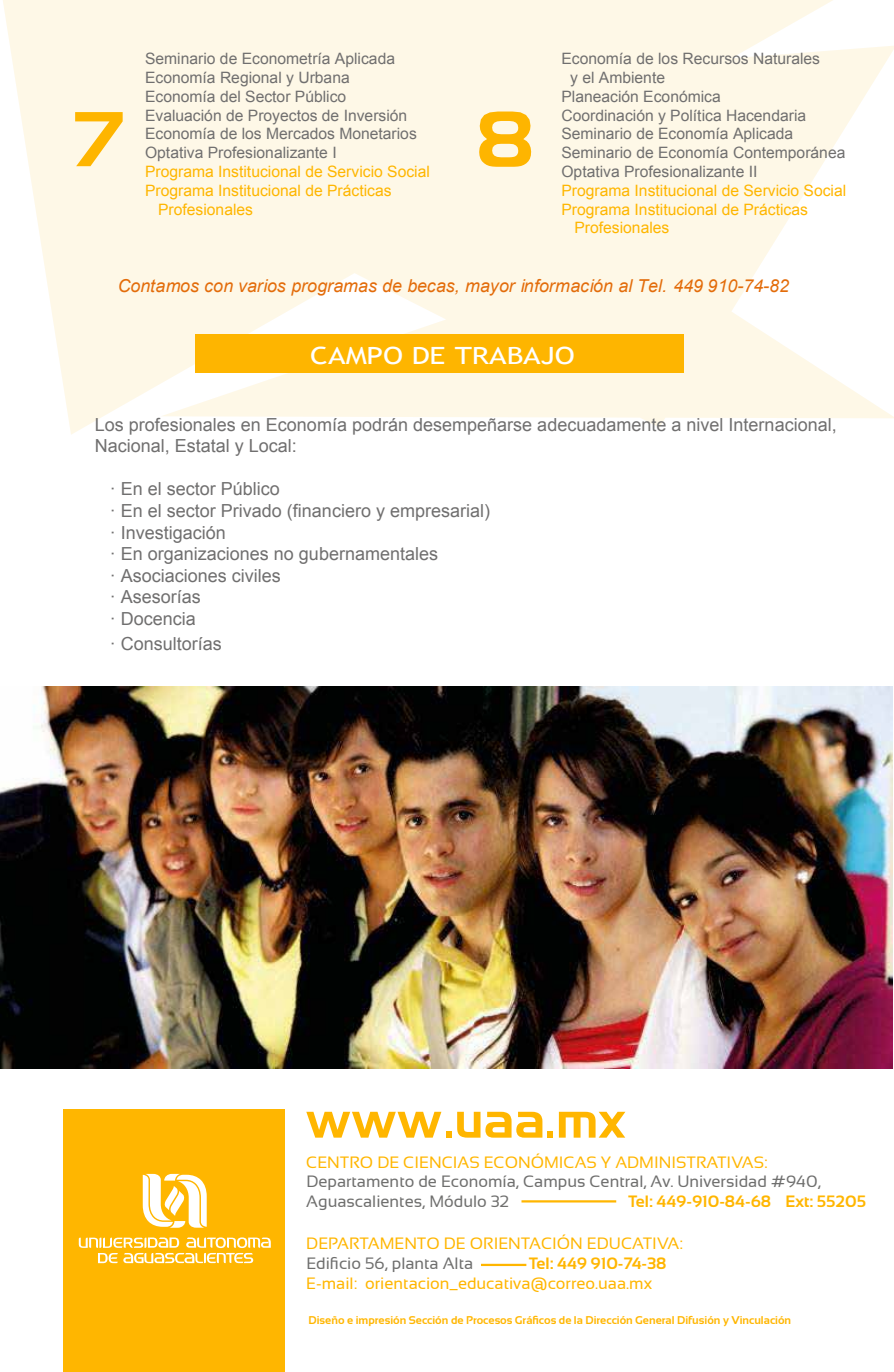
<style>
.page{position:relative;width:894px;height:1372px;background:#fff}
.page>*{position:absolute;margin:0;border:0;box-sizing:border-box;transform-origin:0 0}
.t1{font:23.85px "Trebuchet MS";color:#fff;scale:1.25 1}
.t2{font:18px/21.6px "Arial";color:#706f6f}
.t3{font:italic 17.78px "Arial";color:#e36c0a}
.t4{font:16.43px "Sansation";color:#ffb600}
.t5{font:16.43px/19.8px "Sansation";color:#6f6f6e}
.t6{font:700 16.43px "Sansation";color:#ffb600}
.t7{font:15.75px/18.9px "Arial";color:#706f6f}
.t8{font:15.75px "Arial";color:#ffb600}
.t9{font:700 11.25px "Sansation";color:#ffb600}
</style>
<div class="page">
<svg style="left:3px;top:0;width:890px;height:435px;fill:#fef8e7"></svg>
<svg style="left:75px;top:111px;width:456px;height:56px;background:#fef0cc"></svg>
<div style="left:195px;top:334px;width:488px;height:39px;background:#feb500"></div>
<svg style="left:306px;top:1111px;width:145px;height:26px"></svg>
<svg style="left:457px;top:1111px;width:168px;height:26px"></svg>
<div style="left:63px;top:1109px;width:221px;height:263px;background:#ffb600"></div>
<svg style="left:143px;top:1174px;width:64px;height:53px"></svg>
<svg style="left:79px;top:1237px;width:192px;height:26px"></svg>
<hr style="left:481px;top:1263px;width:45px;height:3px;background:#ffb600">
<hr style="left:521px;top:1200px;width:95px;height:2px;background:#ffb600">
<img style="left:0;top:686px;width:891px;height:382px">
<p class="t7" style="left:145px;top:49px;width:273px">Seminario de Econometría Aplicada<br>Economía Regional y Urbana<br>Economía del Sector Público<br>Evaluación de Proyectos de Inversión<br>Economía de los Mercados Monetarios<br>Optativa Profesionalizante I</p>
<p class="t8" style="left:145px;top:161px;width:286px">Programa Institucional de Servicio Social</p>
<p class="t8" style="left:145px;top:180px;width:248px">Programa Institucional de Prácticas</p>
<p class="t8" style="left:158px;top:199px;width:96px">Profesionales</p>
<p class="t7" style="left:561px;top:49px;width:260px">Economía de los Recursos Naturales</p>
<p class="t7" style="left:570px;top:68px;width:96px">y el Ambiente</p>
<p class="t7" style="left:561px;top:87px;width:161px">Planeación Económica</p>
<p class="t7" style="left:561px;top:106px;width:246px">Coordinación y Política Hacendaria</p>
<p class="t7" style="left:561px;top:125px;width:233px">Seminario de Economía Aplicada</p>
<p class="t7" style="left:561px;top:143px;width:285px">Seminario de Economía Contemporánea</p>
<p class="t7" style="left:561px;top:162px;width:197px">Optativa Profesionalizante II</p>
<p class="t8" style="left:561px;top:180px;width:286px">Programa Institucional de Servicio Social</p>
<p class="t8" style="left:561px;top:199px;width:248px">Programa Institucional de Prácticas</p>
<p class="t8" style="left:574px;top:217px;width:96px">Profesionales</p>
<p class="t3" style="left:118px;top:274px;width:672px">Contamos con varios programas de becas, mayor información al Tel. 449 910-74-82</p>
<h1 class="t1" style="left:310px;top:341px;width:213px">CAMPO DE TRABAJO</h1>
<p class="t2" style="left:95px;top:413px;width:743px">Los profesionales en Economía podrán desempeñarse adecuadamente a nivel Internacional,<br>Nacional, Estatal y Local:</p>
<p class="t2" style="left:110px;top:478px;width:382px">· En el sector Público<br>· En el sector Privado (financiero y empresarial) · Investigación<br>· En organizaciones no gubernamentales<br>· Asociaciones civiles<br>· Asesorías<br>· Docencia</p>
<p class="t2" style="left:110px;top:633px;width:114px">· Consultorías</p>
<p class="t4" style="left:306px;top:1152px;width:462px">CENTRO DE CIENCIAS ECONÓMICAS Y ADMINISTRATIVAS:</p>
<p class="t5" style="left:306px;top:1171px;width:515px">Departamento de Economía, Campus Central, Av. Universidad #940,<br>Aguascalientes, Módulo 32</p>
<p class="t6" style="left:628px;top:1192px;width:239px">Tel: 449-910-84-68 Ext: 55205</p>
<p class="t4" style="left:306px;top:1234px;width:378px">DEPARTAMENTO DE ORIENTACIÓN EDUCATIVA:</p>
<p class="t5" style="left:306px;top:1253px;width:168px">Edificio 56, planta Alta</p>
<p class="t6" style="left:529px;top:1254px;width:139px">Tel: 449 910-74-38</p>
<p class="t4" style="left:306px;top:1274px;width:347px">E-mail: orientacion_educativa@correo.uaa.mx</p>
<p class="t9" style="left:308px;top:1314px;width:484px">Diseño e impresión Sección de Procesos Gráficos de la Dirección General Difusión y Vinculación</p>
</div>
